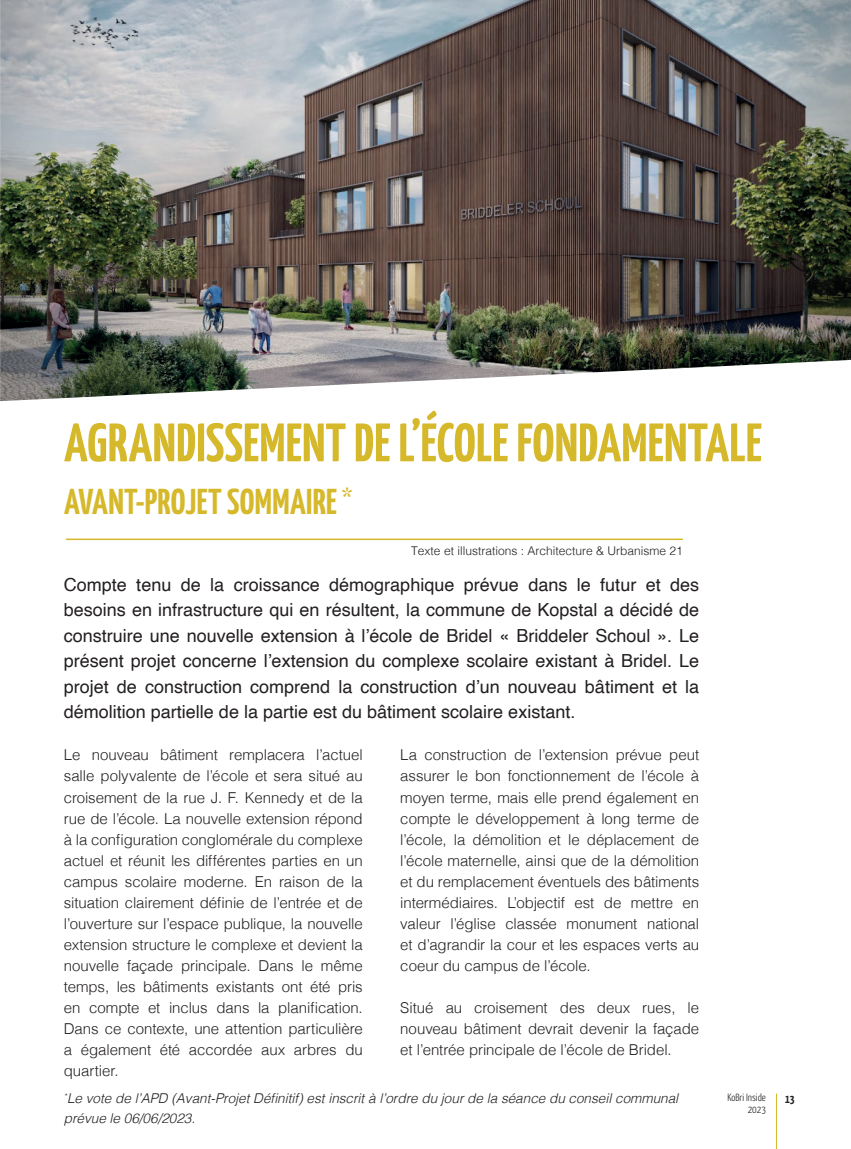
<style>
.page{position:relative;width:851px;height:1149px;background:#fff}
.page>*{position:absolute;margin:0;border:0;box-sizing:border-box;transform-origin:0 0}
.t1{font:700 54px "Yanone Kaffeesatz";letter-spacing:.005em;color:#d6b82b}
.t2{font:700 36px "Yanone Kaffeesatz";letter-spacing:.01em;color:#d6b82b}
.t3{font:18px/25.5px "Helvetica";color:#231f20;text-align:justify}
.t4{font:300 15px/21px "Helvetica";letter-spacing:-.005em;color:#231f20;text-align:justify}
.t5{font:italic 300 13.5px/19.5px "Helvetica";color:#231f20}
.t6{font:300 12px "Helvetica";color:#231f20}
.t7{font:700 12px "Yanone Kaffeesatz";color:#231f20}
.t8{font:300 10.5px/12px "Yanone Kaffeesatz";color:#231f20;text-align:right}
</style>
<div class="page">
<hr style="left:776px;top:1093px;width:1px;height:55px;background:#d6b82b">
<hr style="left:66px;top:538px;width:616px;height:2px;background:#d6b82b">
<img style="left:0;top:0;width:850px;height:401px">
<h1 class="t1" style="left:64px;top:409px;width:699px">AGRANDISSEMENT DE L’ÉCOLE FONDAMENTALE</h1>
<h2 class="t2" style="left:64px;top:479px;width:289px">AVANT-PROJET SOMMAIRE <sup>*</sup></h2>
<p class="t6" style="left:411px;top:540px;width:273px">Texte et illustrations : Architecture &amp; Urbanisme 21</p>
<p class="t3" style="left:64px;top:572px;width:636px">Compte tenu de la croissance démographique prévue dans le futur et des besoins en infrastructure qui en résultent, la commune de Kopstal a décidé de construire une nouvelle extension à l’école de Bridel « Briddeler Schoul ». Le présent projet concerne l’extension du complexe scolaire existant à Bridel. Le projet de construction comprend la construction d’un nouveau bâtiment et la démolition partielle de la partie est du bâtiment scolaire existant.</p>
<p class="t4" style="left:64px;top:743px;width:300px">Le nouveau bâtiment remplacera l’actuel salle polyvalente de l’école et sera situé au croisement de la rue J. F. Kennedy et de la rue de l’école. La nouvelle extension répond à la configuration conglomérale du complexe actuel et réunit les différentes parties en un campus scolaire moderne. En raison de la situation clairement définie de l’entrée et de l’ouverture sur l’espace publique, la nouvelle extension structure le complexe et devient la nouvelle façade principale. Dans le même temps, les bâtiments existants ont été pris en compte et inclus dans la planification.<br>Dans ce contexte, une attention particulière a également été accordée aux arbres du quartier.</p>
<p class="t4" style="left:400px;top:743px;width:300px">La construction de l’extension prévue peut assurer le bon fonctionnement de l’école à moyen terme, mais elle prend également en compte le développement à long terme de l’école, la démolition et le déplacement de l’école maternelle, ainsi que de la démolition et du remplacement éventuels des bâtiments intermédiaires. L’objectif est de mettre en valeur l’église classée monument national et d’agrandir la cour et les espaces verts au coeur du campus de l’école.</p>
<p class="t4" style="left:400px;top:995px;width:300px">Situé au croisement des deux rues, le nouveau bâtiment devrait devenir la façade et l’entrée principale de l’école de Bridel.</p>
<p class="t5" style="left:64px;top:1087px;width:615px"><sup>*</sup>Le vote de l’APD (Avant-Projet Définitif) est inscrit à l’ordre du jour de la séance du conseil communal prévue le 06/06/2023.</p>
<p class="t8" style="left:727px;top:1091px;width:40px">KoBri Inside<br>2023</p>
<p class="t7" style="left:784px;top:1090px;width:11px">13</p>
</div>
